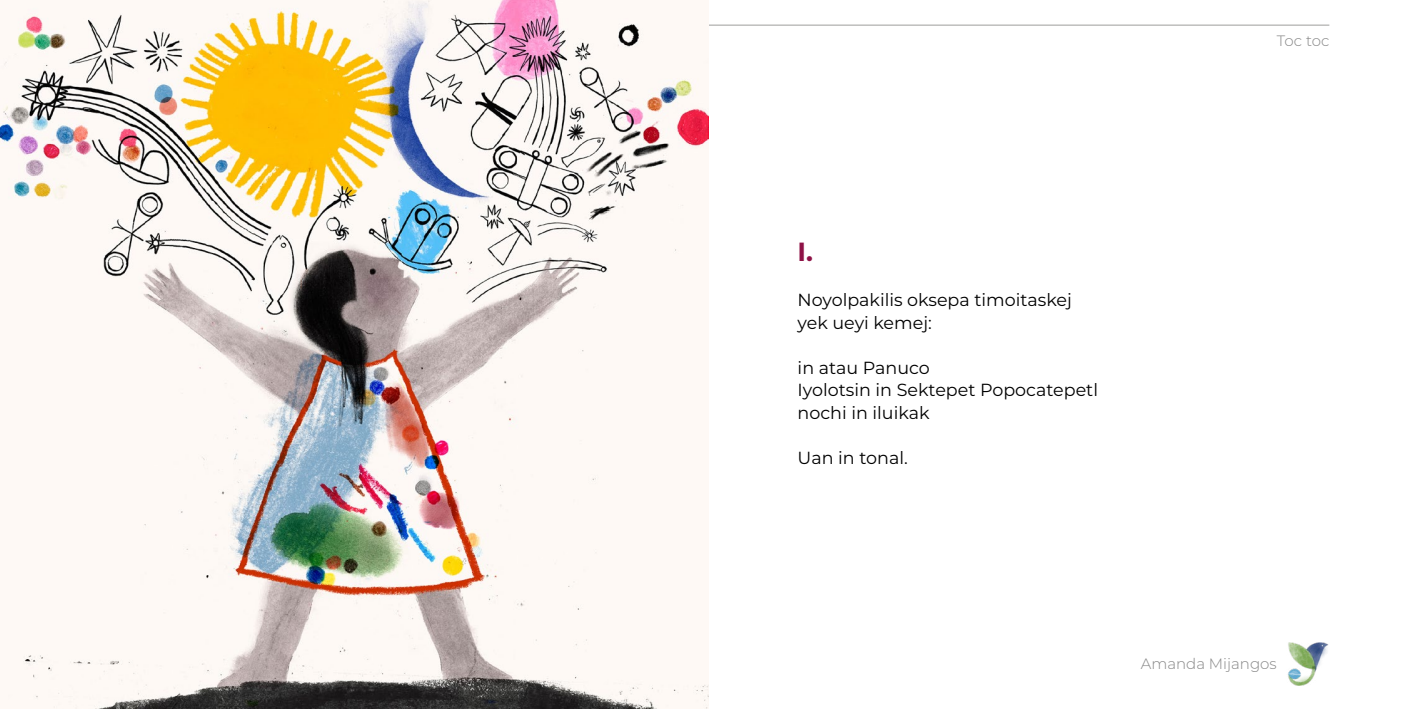
<style>
.page{position:relative;width:1418px;height:709px;background:#fff}
.page>*{position:absolute;margin:0;border:0;box-sizing:border-box;transform-origin:0 0}
.t1{font:700 26.25px "Montserrat";color:#8e1246}
.t2{font:17.5px/22.5px "Montserrat";color:#000}
.t3{font:300 15px "Montserrat";color:#878787}
</style>
<div class="page">
<hr style="left:709px;top:25px;width:620px;height:1px;background:#9d9d9c">
<img style="left:0;top:0;width:709px;height:709px">
<img style="left:1288px;top:643px;width:41px;height:42px">
<p class="t3" style="left:1276px;top:31px;width:54px">Toc toc</p>
<h1 class="t1" style="left:797px;top:233px;width:17px">I.</h1>
<p class="t2" style="left:797px;top:288px;width:276px">Noyolpakilis oksepa timoitaskej yek ueyi kemej:</p>
<p class="t2" style="left:797px;top:356px;width:302px">in atau Panuco<br>Iyolotsin in Sektepet Popocatepetl nochi in iluikak</p>
<p class="t2" style="left:797px;top:446px;width:112px">Uan in tonal.</p>
<p class="t3" style="left:1140px;top:653px;width:137px">Amanda Mijangos</p>
</div>
